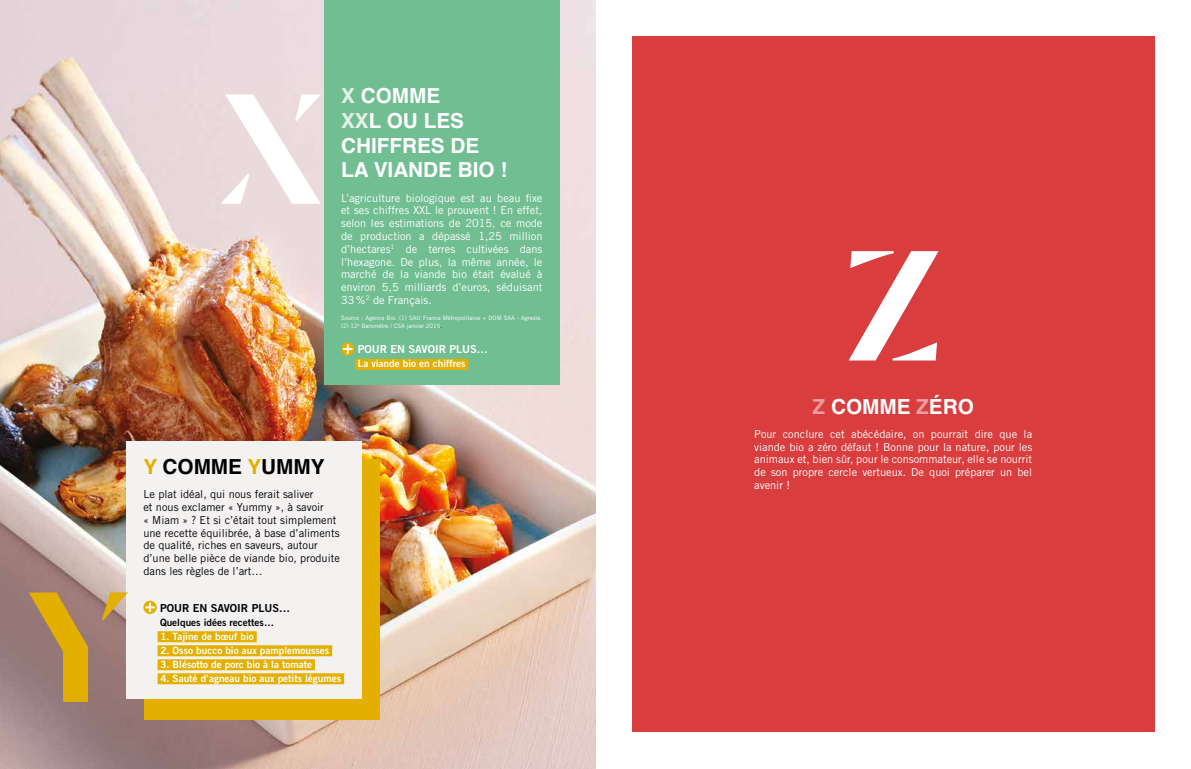
<style>
.page{position:relative;width:1191px;height:769px;background:#fff}
.page>*{position:absolute;margin:0;border:0;box-sizing:border-box;transform-origin:0 0}
.t1{font:500 173.4px "Dala Moa";color:#fff}
.t2{font:500 173.4px "Dala Moa";color:#e4b000}
.t3{font:700 20.7px/24.9px "Helvetica";color:#fff}
.t4{font:700 20.7px "Helvetica";color:#000}
.t5{font:11px/12.8px "Trade Gothic";color:#fff;text-align:justify}
.t6{font:11px/12.8px "Trade Gothic";color:#000}
.t7{font:11px "Trade Gothic LT Std Bd 2";color:#000}
.t8{font:11px "Trade Gothic LT Std Bd 2";color:#fff}
.t9{font:10px "Trade Gothic LT Std Bd 2";color:#fff}
.t10{font:10px "Trade Gothic LT Std Bd 2";color:#000}
.t11{font:6px/8px "Trade Gothic";color:#fff}
.s1{color:#e2f0e6}
.s2{color:#000}
.s3{color:#e4b000}
.s4{color:#ec9e9f}
</style>
<div class="page">
<img style="left:0;top:0;width:595px;height:768px">
<div style="left:144px;top:459px;width:235px;height:260px;background:#e4b000"></div>
<div style="left:126px;top:441px;width:236px;height:257px;background:#f4f1f1"></div>
<div style="left:158px;top:631px;width:99px;height:11px;background:#e4b000"></div>
<div style="left:158px;top:645px;width:174px;height:11px;background:#e4b000"></div>
<div style="left:158px;top:659px;width:157px;height:11px;background:#e4b000"></div>
<div style="left:158px;top:673px;width:186px;height:11px;background:#e4b000"></div>
<svg style="left:143px;top:600px;width:14px;height:13px"></svg>
<svg style="left:145px;top:602px;width:10px;height:9px"></svg>
<div style="left:324px;top:0;width:235px;height:384px;background:#71be93"></div>
<div style="left:355px;top:359px;width:113px;height:11px;background:#e4b000"></div>
<svg style="left:341px;top:342px;width:13px;height:13px"></svg>
<svg style="left:343px;top:344px;width:9px;height:9px"></svg>
<div style="left:632px;top:37px;width:522px;height:695px;background:#d93d3e"></div>
<h1 class="t1" style="left:219px;top:40px;width:105px">X</h1>
<h2 class="t3" style="left:341px;top:83px;width:168px"><span class="s1">X</span> COMME<br><span class="s1">XX</span>L OU LES<br>CHIFFRES DE<br>LA VIANDE BIO !</h2>
<p class="t5" style="left:341px;top:191px;width:203px">L’agriculture biologique est au beau fixe et ses chiffres XXL le prouvent ! En effet, selon les estimations de 2015, ce mode de production a dépassé 1,25 million d’hectares<sup>1</sup> de terres cultivées dans l’hexagone. De plus, la même année, le marché de la viande bio était évalué à environ 5,5 milliards d’euros, séduisant 33%<sup>2</sup> de Français.</p>
<p class="t11" style="left:341px;top:314px;width:203px">Source : Agence Bio. (1) SAU France Métropolitaine + DOM SAA - Agreste. (2) 12<sup>e</sup> Baromètre / CSA janvier 2015<span class="s2">.</span></p>
<p class="t8" style="left:358px;top:342px;width:132px">POUR EN SAVOIR PLUS…</p>
<p class="t9" style="left:358px;top:357px;width:109px">La viande bio en chiffres</p>
<h1 class="t2" style="left:30px;top:537px;width:97px">Y</h1>
<h2 class="t4" style="left:143px;top:449px;width:183px"><span class="s3">Y</span> COMME <span class="s3">Y</span>UMMY</h2>
<p class="t6" style="left:143px;top:487px;width:198px">Le plat idéal, qui nous ferait saliver<br>et nous exclamer « Yummy », à savoir<br>« Miam » ? Et si c’était tout simplement une recette équilibrée, à base d’aliments de qualité, riches en saveurs, autour d’une belle pièce de viande bio, produite dans les règles de l’art…</p>
<p class="t7" style="left:160px;top:600px;width:132px">POUR EN SAVOIR PLUS…</p>
<p class="t10" style="left:160px;top:615px;width:115px">Quelques idées recettes…</p>
<p class="t9" style="left:160px;top:629px;width:95px">1. Tajine de bœuf bio</p>
<p class="t9" style="left:160px;top:643px;width:170px">2. Osso bucco bio aux pamplemousses</p>
<p class="t9" style="left:160px;top:657px;width:153px">3. Blésotto de porc bio à la tomate</p>
<p class="t9" style="left:160px;top:671px;width:182px">4. Sauté d’agneau bio aux petits légumes</p>
<h1 class="t1" style="left:844px;top:196px;width:99px">Z</h1>
<h2 class="t3" style="left:812px;top:394px;width:163px"><span class="s4">Z</span> COMME <span class="s4">Z</span>ÉRO</h2>
<p class="t5" style="left:754px;top:427px;width:279px">Pour conclure cet abécédaire, on pourrait dire que la viande bio a zéro défaut ! Bonne pour la nature, pour les animaux et, bien sûr, pour le consommateur, elle se nourrit de son propre cercle vertueux. De quoi préparer un bel avenir !</p>
</div>
